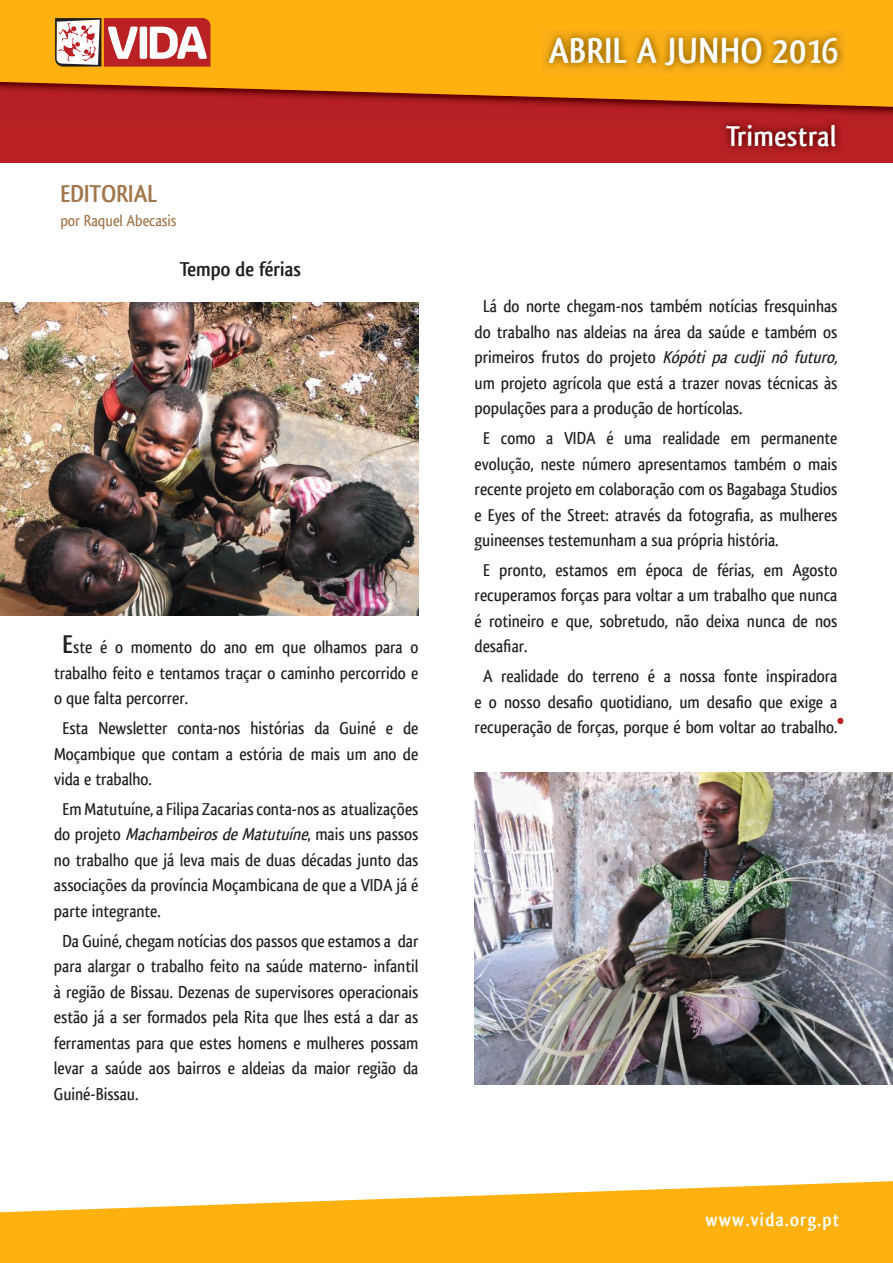
<style>
.page{position:relative;width:893px;height:1263px;background:#fff}
.page>*{position:absolute;margin:0;border:0;box-sizing:border-box;transform-origin:0 0}
.t1{font:700 37.5px "Qlassik";letter-spacing:.01em;color:#fff}
.t2{font:700 30px "Qlassik";letter-spacing:.01em;color:#fff}
.t3{font:700 25.5px "Qlassik";color:#a3764c}
.t4{font:700 21px "Qlassik";color:#241f1f}
.t5{font:700 19.5px "Qlassik";letter-spacing:.06em;color:#fff}
.t6{font:500 18px/25.5px "Qlassik";color:#241f1f;text-align:justify}
.t7{font:500 16.5px "Qlassik";color:#a3764c}
.s1{font-weight:700;font-size:27px}
.s2{font-style:italic}
</style>
<div class="page">
<div style="left:0;top:4px;width:893px;height:158px;background:#ba2124"></div>
<svg style="left:0;top:0;width:893px;height:107px;background:#ef9910"></svg>
<svg style="left:0;top:1181px;width:893px;height:82px;fill:#ffb10f"></svg>
<svg style="left:55px;top:18px;width:155px;height:49px"></svg>
<img style="left:542px;top:30px;width:304px;height:43px">
<svg style="left:837px;top:718px;width:6px;height:6px"></svg>
<img style="left:0;top:303px;width:418px;height:312px">
<img style="left:475px;top:772px;width:418px;height:313px">
<h3 class="t3" style="left:60px;top:179px;width:98px">EDITORIAL</h3>
<p class="t7" style="left:60px;top:211px;width:118px">por Raquel Abecasis</p>
<p class="t4" style="left:180px;top:257px;width:123px">Tempo de férias</p>
<p class="t6" style="left:54px;top:635px;width:366px;text-indent:9px"><span class="s1">E</span>ste é o momento do ano em que olhamos para o trabalho feito e tentamos traçar o caminho percorrido e o que falta percorrer.</p>
<p class="t6" style="left:54px;top:715px;width:366px;text-indent:8px">Esta Newsletter conta-nos histórias da Guiné e de Moçambique que contam a estória de mais um ano de vida e trabalho.</p>
<p class="t6" style="left:54px;top:796px;width:366px;text-indent:9px">Em Matutuíne, a Filipa Zacarias conta-nos as atualizações d o p r oj e t o <span class="s2">MachambeirosdeMatutuíne</span>, m a i s u n s p a s s o s no trabalho que já leva mais de duas décadas junto das associações da província Moçambicana de que a VIDA já é parte integrante.</p>
<p class="t6" style="left:54px;top:928px;width:366px;text-indent:8px">Da Guiné, chegam notícias dos passos que estamos a dar para alargar o trabalho feito na saúde materno- infantil à região de Bissau. Dezenas de supervisores operacionais estão já a ser formados pela Rita que lhes está a dar as ferramentas para que estes homens e mulheres possam levar a saúde aos bairros e aldeias da maior região da Guiné-Bissau.</p>
<h1 class="t1" style="left:549px;top:29px;width:292px">ABRIL A JUNHO 2016</h1>
<h2 class="t2" style="left:726px;top:118px;width:112px">Trimestral</h2>
<p class="t6" style="left:475px;top:294px;width:369px;text-align:left;text-indent:9px">Lá do norte chegam-nos também notícias fresquinhas do trabalho nas aldeias na área da saúde e também os primeiros frutos do projeto <span class="s2">Kópóti pa cudji nô futuro, </span>um projeto agrícola que está a trazer novas técnicas às populações para a produção de hortícolas.</p>
<p class="t6" style="left:475px;top:425px;width:364px;text-indent:8px">E como a VIDA é uma realidade em permanente evolução, neste número apresentamos também o mais recente projeto em colaboração com os Bagabaga Studios e Eyes of the Street: através da fotografia, as mulheres guineenses testemunham a sua própria história.</p>
<p class="t6" style="left:475px;top:557px;width:364px;text-indent:8px">E pronto, estamos em época de férias, em Agosto recuperamos forças para voltar a um trabalho que nunca é rotineiro e que, sobretudo, não deixa nunca de nos desafiar.</p>
<p class="t6" style="left:475px;top:663px;width:364px;text-align:center">A realidade do terreno é a nossa fonte inspiradora e o nosso desafio quotidiano, um desafio que exige a recuperação de forças, porque é bom voltar ao trabalho.</p>
<p class="t5" style="left:705px;top:1208px;width:136px">www.vida.org.pt</p>
</div>
